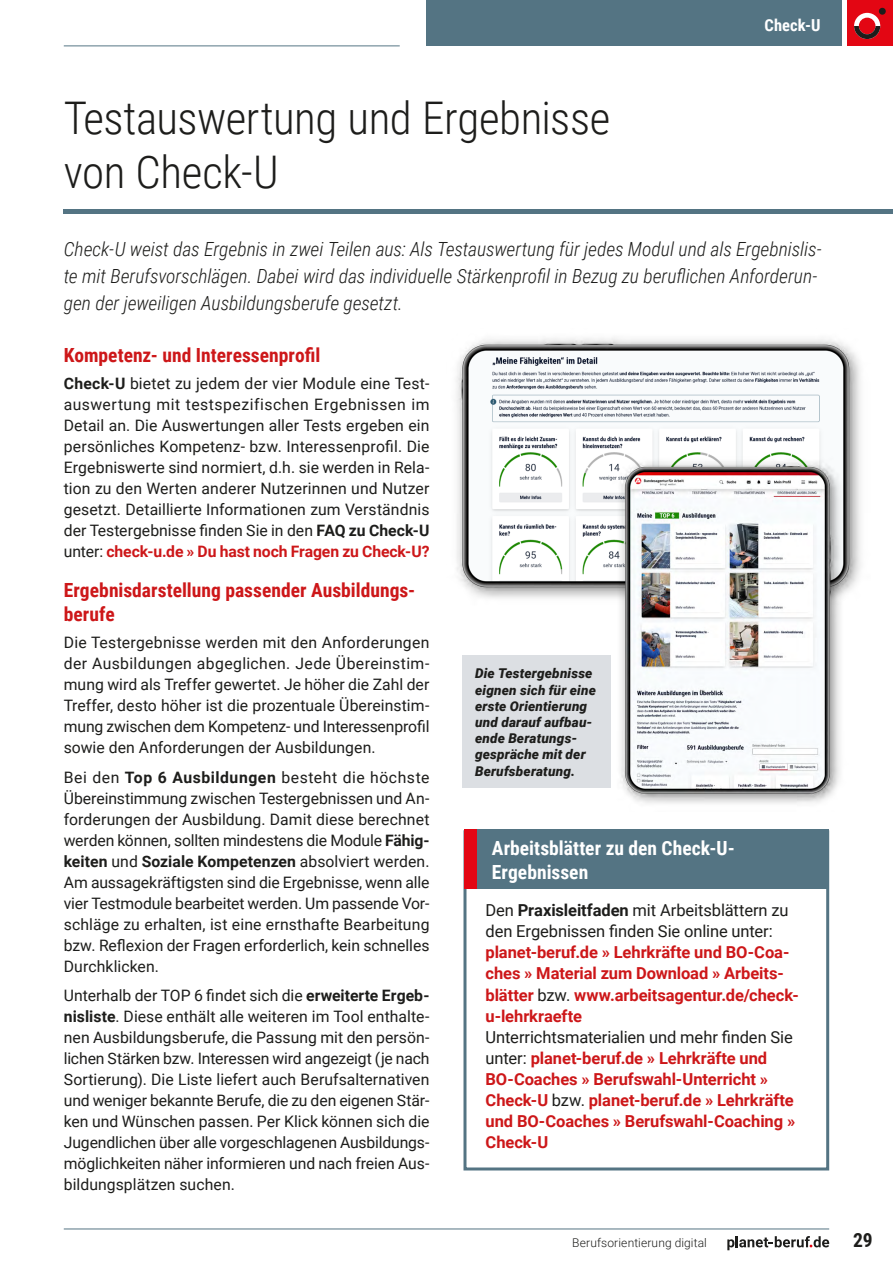
<style>
.page{position:relative;width:893px;height:1263px;background:#fff}
.page>*{position:absolute;margin:0;border:0;box-sizing:border-box;transform-origin:0 0}
.H1_Überschrift{font:300 45px/54px "Roboto Condensed";letter-spacing:-.01em;color:#1d1d1b}
.Anreisser{font:italic 300 19.5px/27px "Roboto Condensed";color:#1d1d1b}
.H2_Headline_im_Fließ{font:700 19.5px/23.4px "Roboto Condensed";color:#cd1719}
.H2_Headline_Infokast{font:700 19.5px/23.4px "Roboto Condensed";letter-spacing:.005em;color:#fff}
.t1{font:700 19.5px "Roboto Condensed";color:#1d1d1b}
.p_Fliesstext_Infokas{font:700 16.5px/21px "Roboto";letter-spacing:-.005em;color:#cd1719}
.t2{font:700 16.5px "Roboto Condensed";letter-spacing:.005em;color:#fff}
.p_Fliesstext{font:15.75px/21px "Roboto";color:#1d1d1b;text-align:justify}
.Bildunterschrift{font:italic 900 13.5px/16.2px "Roboto";letter-spacing:.01em;color:#1d1d1b}
.t3{font:300 12px "Roboto";letter-spacing:.01em;color:#1d1d1b}
.s1{font-weight:700}
.s2{font-weight:700;color:#cd1719}
.s3{font-weight:400;color:#1d1d1b}
.s4{color:#1d1d1b}
</style>
<div class="page">
<hr style="left:64px;top:46px;width:336px;height:1px;background:#547483">
<hr style="left:64px;top:1228px;width:765px;height:1px;background:#547483">
<div style="left:426px;top:0;width:416px;height:46px;background:#547483"></div>
<div style="left:847px;top:0;width:46px;height:46px;background:#e30613"></div>
<svg style="left:727px;top:1236px;width:102px;height:14px"></svg>
<svg style="left:854px;top:13px;width:26px;height:13px"></svg>
<svg style="left:854px;top:26px;width:26px;height:13px"></svg>
<div style="left:879px;top:8px;width:7px;height:7px;background:#1d1d1b;border-radius:50%"></div>
<div style="left:64px;top:209px;width:829px;height:5px;background:#547483"></div>
<div style="left:463px;top:830px;width:366px;height:340px;border:3px solid #547483"></div>
<div style="left:464px;top:829px;width:365px;height:59px;background:#547483"></div>
<div style="left:464px;top:829px;width:12px;height:59px;background:#e30613"></div>
<img style="left:456px;top:338px;width:405px;height:260px">
<img style="left:612px;top:453px;width:237px;height:351px">
<div style="left:462px;top:655px;width:149px;height:133px;background:#dcdfe3"></div>
<h1 class="H1_Überschrift" style="left:64px;top:89px;width:548px">Testauswertung und Ergebnisse von Check-U</h1>
<p class="t2" style="left:764px;top:14px;width:58px">Check-U</p>
<p class="Anreisser" style="left:64px;top:235px;width:759px">Check-U weist das Ergebnis in zwei Teilen aus: Als Testauswertung für jedes Modul und als Ergebnislis&shy;te mit Berufsvorschlägen. Dabei wird das individuelle Stärkenprofil in Bezug zu beruflichen Anforderun&shy;gen der jeweiligen Ausbildungsberufe gesetzt.</p>
<h2 class="H2_Headline_im_Fließ" style="left:64px;top:342px;width:258px">Kompetenz- und Interessenprofil</h2>
<p class="p_Fliesstext" style="left:64px;top:372px;width:367px"><span class="s1">Check-U</span> bietet zu jedem der vier Module eine Test&shy;auswertung mit testspezifischen Ergebnissen im Detail an. Die Auswertungen aller Tests ergeben ein persönliches Kompetenz- bzw. Interessenprofil. Die Ergebniswerte sind normiert, d.h. sie werden in Rela&shy;tion zu den Werten anderer Nutzerinnen und Nutzer gesetzt. Detaillierte Informationen zum Verständnis der Testergebnisse finden Sie in den <span class="s1">FAQ zu Check-U </span>unter: <span class="s2">check-u.de » Du hast noch Fragen zu Check-U?</span></p>
<h2 class="H2_Headline_im_Fließ" style="left:64px;top:578px;width:353px">Ergebnisdarstellung passender Ausbildungs&shy;berufe</h2>
<p class="p_Fliesstext" style="left:64px;top:632px;width:367px">Die Testergebnisse werden mit den Anforderungen der Ausbildungen abgeglichen. Jede Übereinstim&shy;mung wird als Treffer gewertet. Je höher die Zahl der Treffer, desto höher ist die prozentuale Übereinstim&shy;mung zwischen dem Kompetenz- und Interessenprofil sowie den Anforderungen der Ausbildungen.</p>
<p class="p_Fliesstext" style="left:64px;top:766px;width:367px">Bei den <span class="s1">Top 6 Ausbildungen</span> besteht die höchste Übereinstimmung zwischen Testergebnissen und An&shy;forderungen der Ausbildung. Damit diese berechnet werden können, sollten mindestens die Module <span class="s1">Fähig&shy;keiten</span> und <span class="s1">Soziale Kompetenzen</span> absolviert werden.<br>Am aussagekräftigsten sind die Ergebnisse, wenn alle vier Testmodule bearbeitet werden. Um passende Vor&shy;schläge zu erhalten, ist eine ernsthafte Bearbeitung bzw. Reflexion der Fragen erforderlich, kein schnelles Durchklicken.</p>
<p class="p_Fliesstext" style="left:64px;top:984px;width:367px">Unterhalb der TOP 6 findet sich die <span class="s1">erweiterte Ergeb&shy;nisliste</span>. Diese enthält alle weiteren im Tool enthalte&shy;nen Ausbildungsberufe, die Passung mit den persön&shy;lichen Stärken bzw. Interessen wird angezeigt (je nach Sortierung). Die Liste liefert auch Berufsalternativen und weniger bekannte Berufe, die zu den eigenen Stär&shy;ken und Wünschen passen. Per Klick können sich die Jugendlichen über alle vorgeschlagenen Ausbildungs&shy;möglichkeiten näher informieren und nach freien Aus&shy;bildungsplätzen suchen.</p>
<p class="Bildunterschrift" style="left:475px;top:665px;width:122px">Die Testergebnisse eignen sich für eine erste Orientierung und darauf aufbau&shy;ende Beratungs&shy;gespräche mit der<br>Berufsberatung.</p>
<h2 class="H2_Headline_Infokast" style="left:492px;top:836px;width:244px">Arbeitsblätter zu den Check-U-<br>Ergebnissen</h2>
<p class="p_Fliesstext_Infokas" style="left:485px;top:899px;width:315px"><span class="s3">Den</span> <span class="s4">Praxisleitfaden</span> <span class="s3">mit Arbeitsblättern zu den Ergebnissen finden Sie online unter: </span>planet-beruf.de » Lehrkräfte und BO-Coa&shy;ches » Material zum Download » Arbeits&shy;blätter <span class="s3">bzw.</span> www.arbeitsagentur.de/check&shy;u-lehrkraefte</p>
<p class="p_Fliesstext_Infokas" style="left:485px;top:1025px;width:311px"><span class="s3">Unterrichtsmaterialien und mehr finden Sie unter:</span> planet-beruf.de » Lehrkräfte und BO-Coaches » Berufswahl-Unterricht » Check-U <span class="s3">bzw.</span> planet-beruf.de » Lehrkräfte und BO-Coaches » Berufswahl-Coaching » Check-U</p>
<p class="t3" style="left:572px;top:1234px;width:136px">Berufsorientierung digital</p>
<p class="t1" style="left:853px;top:1226px;width:21px">29</p>
</div>
